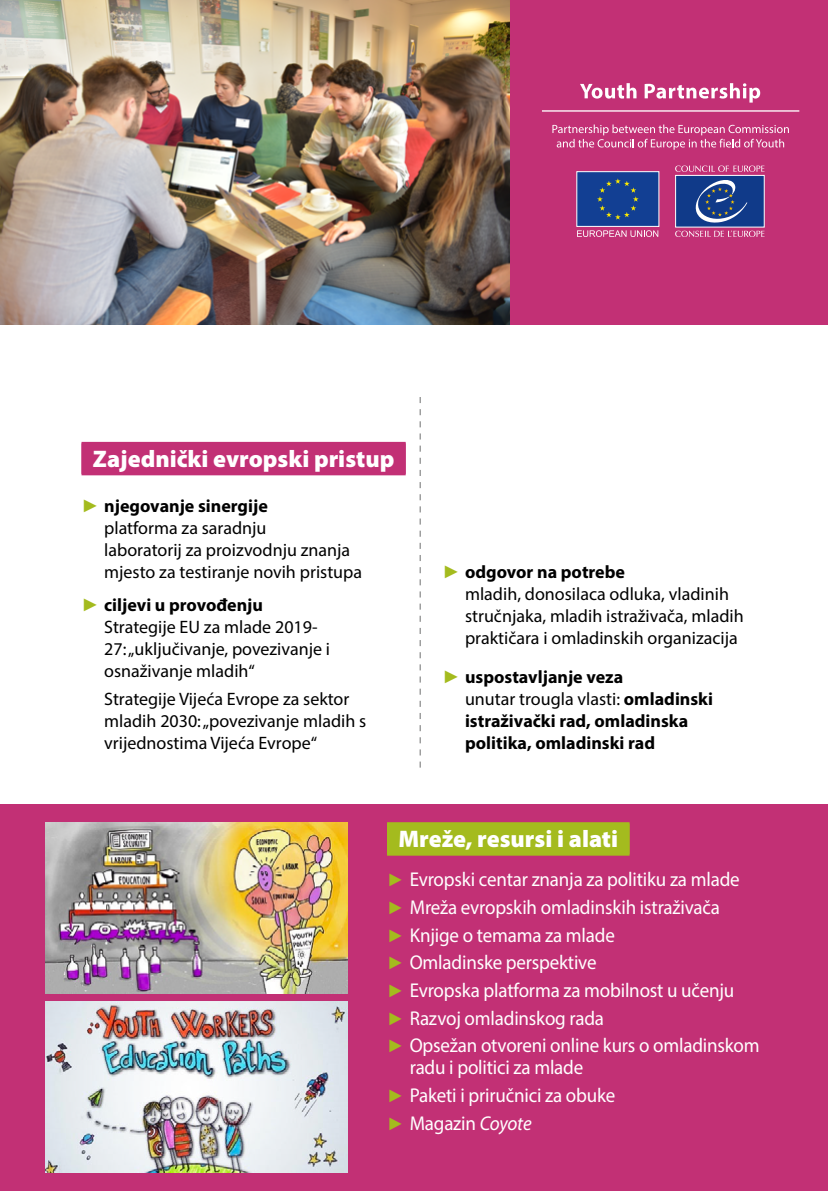
<style>
.page{position:relative;width:828px;height:1191px;background:#fff}
.page>*{position:absolute;margin:0;border:0;box-sizing:border-box;transform-origin:0 0}
.Titre_grisé{font:900 24px "Myriad Pro";color:#fff}
.t1{font:20px/22px "Myriad Pro";letter-spacing:-.01em;color:#fff;scale:.95 1}
.Énumération_triangle{font:18px/22px "Myriad Pro";color:#000}
.t2{font:700 18px/22px "Myriad Pro";color:#000}
.s1{font-family:"Arial";color:#a4bb1e}
.s2{font-weight:700}
.s3{font-family:"Arial";font-weight:400;color:#a4bb1e}
.s4{font-weight:400}
.s5{font-family:"Arial";font-size:18px;color:#a4bb1e}
.s6{font-style:italic}
</style>
<div class="page">
<div style="left:508px;top:0;width:320px;height:324px;background:#c23075"></div>
<div style="left:0;top:804px;width:828px;height:387px;background:#c23075"></div>
<svg style="left:420px;top:397px;width:1px;height:370px"></svg>
<img style="left:0;top:0;width:509px;height:324px">
<div style="left:81px;top:443px;width:325px;height:32px;background:#c23075"></div>
<div style="left:81px;top:442px;width:325px;height:32px;background:#c23075"></div>
<div style="left:387px;top:823px;width:242px;height:32px;background:#a4bb1e"></div>
<div style="left:387px;top:822px;width:242px;height:32px;background:#a4bb1e"></div>
<img style="left:45px;top:1001px;width:303px;height:171px">
<img style="left:45px;top:822px;width:303px;height:171px">
<svg style="left:675px;top:165px;width:89px;height:7px"></svg>
<svg style="left:675px;top:230px;width:89px;height:7px"></svg>
<div style="left:675px;top:175px;width:89px;height:52px;background:#103a89;border:1px solid #fff"></div>
<svg style="left:695px;top:180px;width:52px;height:43px"></svg>
<svg style="left:577px;top:230px;width:81px;height:7px"></svg>
<div style="left:576px;top:171px;width:83px;height:56px;background:#123f93;border:1px solid #fff"></div>
<svg style="left:597px;top:178px;width:41px;height:42px"></svg>
<svg style="left:580px;top:83px;width:56px;height:16px"></svg>
<svg style="left:644px;top:83px;width:116px;height:20px"></svg>
<svg style="left:552px;top:124px;width:237px;height:26px"></svg>
<hr style="left:542px;top:110px;width:257px;height:2px;background:#fff">
<p class="Titre_grisé" style="left:93px;top:443px;width:303px">Zajednički evropski pristup</p>
<p class="Énumération_triangle" style="left:104px;top:494px;width:259px;text-indent:-23px"><span class="s1">►</span> <span class="s2">njegovanje sinergije<br></span>platforma za saradnju<br>laboratorij za proizvodnju znanja mjesto za testiranje novih pristupa</p>
<p class="Énumération_triangle" style="left:104px;top:593px;width:227px;text-indent:-23px"><span class="s1">►</span> <span class="s2">ciljevi u provođenju<br></span>Strategije EU za mlade 2019-<br>27: „uključivanje, povezivanje i osnaživanje mladih“</p>
<p class="Énumération_triangle" style="left:104px;top:687px;width:264px">Strategije Vijeća Evrope za sektor mladih 2030: „povezivanje mladih s vrijednostima Vijeća Evrope“</p>
<p class="Énumération_triangle" style="left:465px;top:560px;width:280px;text-indent:-23px"><span class="s1">►</span> <span class="s2">odgovor na potrebe<br></span>mladih, donosilaca odluka, vladinih stručnjaka, mladih istraživača, mladih praktičara i omladinskih organizacija</p>
<p class="t2" style="left:465px;top:665px;width:250px;text-indent:-23px"><span class="s3">►</span> uspostavljanje veza<br><span class="s4">unutar trougla vlasti:</span> omladinski istraživački rad, omladinska politika, omladinski rad</p>
<p class="Titre_grisé" style="left:398px;top:823px;width:221px">Mreže, resursi i alati</p>
<p class="t1" style="left:387px;top:868px;width:373px"><span class="s5">►</span> Evropski centar znanja za politiku za mlade</p>
<p class="t1" style="left:387px;top:896px;width:352px"><span class="s5">►</span> Mreža evropskih omladinskih istraživača</p>
<p class="t1" style="left:387px;top:923px;width:241px"><span class="s5">►</span> Knjige o temama za mlade</p>
<p class="t1" style="left:387px;top:951px;width:222px"><span class="s5">►</span> Omladinske perspektive</p>
<p class="t1" style="left:387px;top:979px;width:367px"><span class="s5">►</span> Evropska platforma za mobilnost u učenju</p>
<p class="t1" style="left:387px;top:1006px;width:230px"><span class="s5">►</span> Razvoj omladinskog rada</p>
<p class="t1" style="left:410px;top:1034px;width:370px;text-indent:-23px"><span class="s5">►</span> Opsežan otvoreni online kurs o omladinskom radu i politici za mlade</p>
<p class="t1" style="left:387px;top:1084px;width:242px"><span class="s5">►</span> Paketi i priručnici za obuke</p>
<p class="t1" style="left:387px;top:1111px;width:154px"><span class="s5">►</span> Magazin <span class="s6">Coyote</span></p>
</div>
